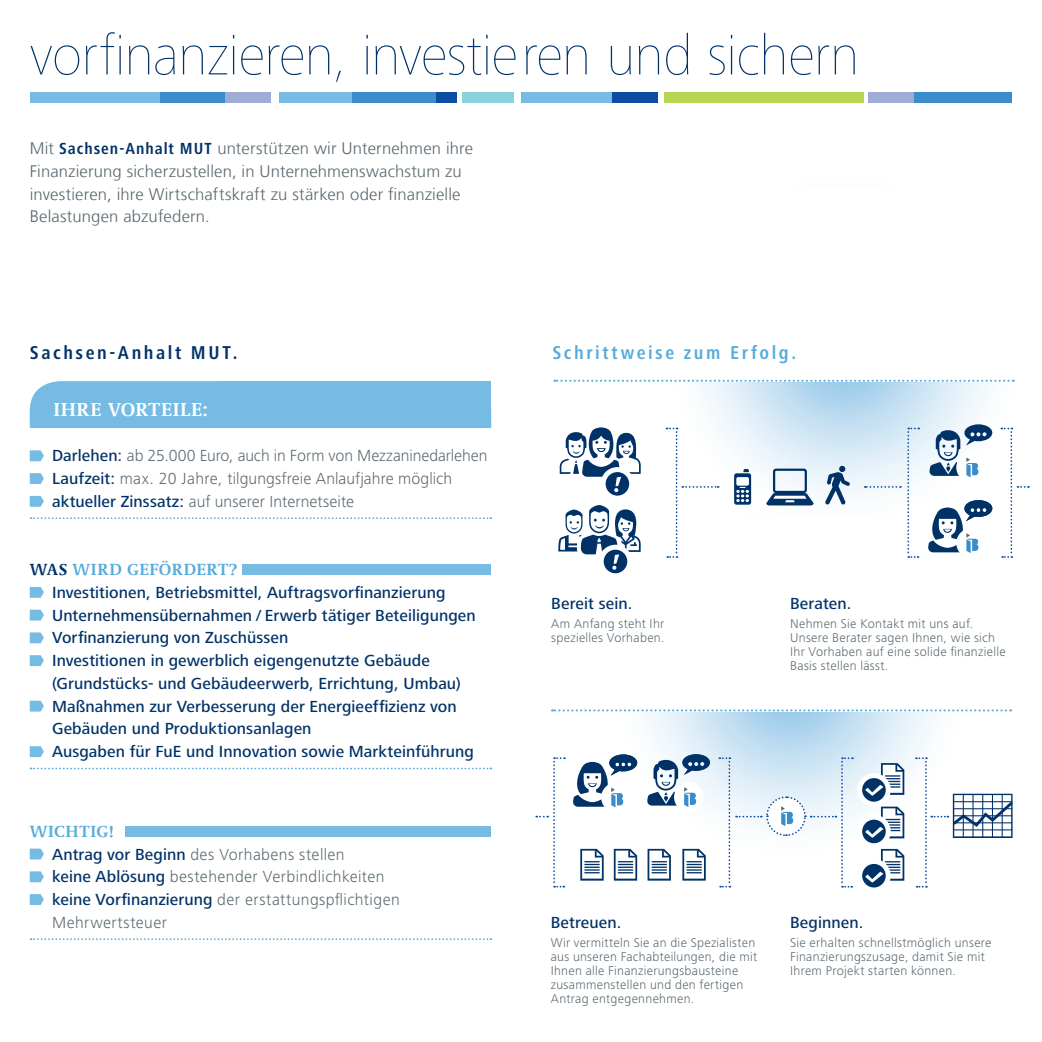
<style>
.page{position:relative;width:1042px;height:1042px;background:#fff}
.page>*{position:absolute;margin:0;border:0;box-sizing:border-box;transform-origin:0 0}
.t1{font:900 57.75px "Frutiger Next Pro";letter-spacing:-.015em;color:#003268}
.t2{font:700 condensed 19.25px "Frutiger Next LT";letter-spacing:.135em;color:#56acdb}
.t3{font:700 condensed 19.25px "Frutiger Next LT";letter-spacing:.13em;color:#003268}
.t4{font:600 19.25px "Demos LT";letter-spacing:.03em;color:#fff}
.t5{font:500 16.62px/22.8px "Frutiger Next LT";letter-spacing:.005em;color:#003268}
.t6{font:300 16.62px/22.8px "Frutiger Next LT";letter-spacing:.015em;color:#58676e}
.t7{font:300 16.62px/22.8px "Frutiger LT";letter-spacing:.01em;color:#58676e}
.t8{font:600 16.62px "Demos LT";letter-spacing:.03em;color:#56acdb}
.t9{font:300 13.12px/14px "Frutiger Next LT";letter-spacing:.02em;color:#58676e}
.s1{font-family:"Frutiger Next LT";font-weight:700;font-stretch:condensed;color:#003268}
.s2{font-weight:500;color:#003268}
.s3{color:#003268}
</style>
<div class="page">
<svg style="left:457px;top:517px;width:555px;height:366px"></svg>
<svg style="left:559px;top:382px;width:454px;height:92px"></svg>
<img style="left:641px;top:461px;width:389px;height:49px">
<div style="left:521px;top:516px;width:521px;height:195px;background:#fff"></div>
<div style="left:956px;top:452px;width:30px;height:30px;background:#fff;border-radius:50%"></div>
<svg style="left:603px;top:469px;width:29px;height:29px"></svg>
<div style="left:600px;top:467px;width:34px;height:33px;border:5px solid #fff;border-radius:50%"></div>
<svg style="left:601px;top:547px;width:29px;height:29px"></svg>
<div style="left:599px;top:545px;width:33px;height:33px;border:5px solid #fff;border-radius:50%"></div>
<svg style="left:554px;top:380px;width:460px;height:2px"></svg>
<svg style="left:552px;top:709px;width:459px;height:2px"></svg>
<svg style="left:580px;top:849px;width:24px;height:31px"></svg>
<svg style="left:614px;top:849px;width:23px;height:31px"></svg>
<svg style="left:647px;top:849px;width:24px;height:31px"></svg>
<svg style="left:682px;top:849px;width:24px;height:31px"></svg>
<svg style="left:864px;top:486px;width:37px;height:2px"></svg>
<svg style="left:666px;top:428px;width:52px;height:130px"></svg>
<svg style="left:719px;top:757px;width:11px;height:130px"></svg>
<svg style="left:907px;top:428px;width:12px;height:130px"></svg>
<svg style="left:1001px;top:428px;width:28px;height:130px"></svg>
<svg style="left:536px;top:757px;width:29px;height:130px"></svg>
<svg style="left:560px;top:427px;width:81px;height:65px"></svg>
<svg style="left:558px;top:505px;width:83px;height:65px"></svg>
<svg style="left:927px;top:500px;width:65px;height:53px"></svg>
<div style="left:601px;top:782px;width:30px;height:30px;background:#fff;border-radius:50%"></div>
<svg style="left:572px;top:754px;width:65px;height:53px"></svg>
<svg style="left:929px;top:424px;width:63px;height:53px"></svg>
<div style="left:674px;top:782px;width:30px;height:30px;background:#fff;border-radius:50%"></div>
<svg style="left:647px;top:754px;width:63px;height:53px"></svg>
<svg style="left:30px;top:450px;width:14px;height:11px"></svg>
<svg style="left:30px;top:473px;width:14px;height:11px"></svg>
<svg style="left:30px;top:496px;width:14px;height:11px"></svg>
<svg style="left:31px;top:517px;width:460px;height:2px"></svg>
<div style="left:243px;top:564px;width:248px;height:11px;background:#75bbe3"></div>
<svg style="left:30px;top:587px;width:14px;height:11px"></svg>
<svg style="left:30px;top:610px;width:14px;height:10px"></svg>
<svg style="left:30px;top:632px;width:14px;height:11px"></svg>
<svg style="left:30px;top:655px;width:14px;height:11px"></svg>
<svg style="left:30px;top:701px;width:14px;height:10px"></svg>
<svg style="left:30px;top:746px;width:14px;height:11px"></svg>
<svg style="left:31px;top:767px;width:460px;height:2px"></svg>
<div style="left:125px;top:826px;width:365px;height:11px;background:#75bbe3"></div>
<svg style="left:30px;top:848px;width:14px;height:11px"></svg>
<svg style="left:30px;top:871px;width:14px;height:11px"></svg>
<svg style="left:30px;top:894px;width:14px;height:11px"></svg>
<svg style="left:31px;top:938px;width:460px;height:2px"></svg>
<div style="left:30px;top:381px;width:461px;height:47px;background:#75bbe3"></div>
<div style="left:431px;top:92px;width:25px;height:10px;background:#0d4da1"></div>
<div style="left:337px;top:92px;width:99px;height:10px;background:#3b8ccb"></div>
<div style="left:279px;top:92px;width:72px;height:10px;background:#75bbe3"></div>
<div style="left:462px;top:92px;width:51px;height:10px;background:#88d3de"></div>
<div style="left:521px;top:92px;width:94px;height:10px;background:#75bbe3"></div>
<div style="left:892px;top:92px;width:120px;height:10px;background:#3b8ccb"></div>
<div style="left:159px;top:92px;width:88px;height:10px;background:#3b8ccb"></div>
<div style="left:665px;top:92px;width:199px;height:10px;background:#b7d553"></div>
<div style="left:30px;top:92px;width:129px;height:10px;background:#75bbe3"></div>
<div style="left:868px;top:92px;width:46px;height:10px;background:#9facd6"></div>
<div style="left:225px;top:92px;width:46px;height:10px;background:#9facd6"></div>
<div style="left:612px;top:92px;width:46px;height:10px;background:#0d4da1"></div>
<svg style="left:859px;top:817px;width:29px;height:29px"></svg>
<div style="left:857px;top:814px;width:33px;height:34px;border:5px solid #fff;border-radius:50%"></div>
<svg style="left:865px;top:806px;width:39px;height:32px"></svg>
<svg style="left:859px;top:775px;width:29px;height:29px"></svg>
<div style="left:857px;top:773px;width:33px;height:33px;border:5px solid #fff;border-radius:50%"></div>
<svg style="left:865px;top:763px;width:39px;height:33px"></svg>
<svg style="left:916px;top:757px;width:97px;height:130px"></svg>
<svg style="left:736px;top:757px;width:117px;height:130px"></svg>
<svg style="left:859px;top:861px;width:29px;height:29px"></svg>
<div style="left:857px;top:859px;width:33px;height:33px;border:5px solid #fff;border-radius:50%"></div>
<svg style="left:865px;top:849px;width:39px;height:33px"></svg>
<svg style="left:734px;top:469px;width:17px;height:36px"></svg>
<svg style="left:766px;top:468px;width:48px;height:37px"></svg>
<svg style="left:825px;top:466px;width:25px;height:38px"></svg>
<h1 class="t1" style="left:30px;top:22px;width:831px">vorfinanzieren, investieren und sichern</h1>
<p class="t7" style="left:30px;top:137px;width:445px">Mit <span class="s1">Sachsen-Anhalt MUT</span> unterstützen wir Unternehmen ihre Finanzierung sicherzustellen, in Unternehmenswachstum zu investieren, ihre Wirtschaftskraft zu stärken oder finanzielle Belastungen abzufedern.</p>
<h2 class="t3" style="left:30px;top:342px;width:209px">Sachsen-Anhalt MUT.</h2>
<h2 class="t4" style="left:53px;top:399px;width:156px">IHRE VORTEILE:</h2>
<p class="t6" style="left:52px;top:444px;width:437px"><span class="s2">Darlehen:</span> ab 25.000 Euro, auch in Form von Mezzaninedarlehen<br><span class="s2">Laufzeit:</span> max. 20 Jahre, tilgungsfreie Anlaufjahre möglich <span class="s2">aktueller Zinssatz:</span> auf unserer Internetseite</p>
<p class="t8" style="left:30px;top:560px;width:209px"><span class="s3">WAS</span> WIRD GEFÖRDERT?</p>
<p class="t5" style="left:52px;top:581px;width:425px">Investitionen, Betriebsmittel, Auftragsvorfinanzierung Unternehmensübernahmen / Erwerb tätiger Beteiligungen Vorfinanzierung von Zuschüssen<br>Investitionen in gewerblich eigengenutzte Gebäude (Grundstücks- und Gebäudeerwerb, Errichtung, Umbau)<br>Maßnahmen zur Verbesserung der Energieeffizienz von Gebäuden und Produktionsanlagen<br>Ausgaben für FuE und Innovation sowie Markteinführung</p>
<p class="t8" style="left:30px;top:822px;width:86px">WICHTIG!</p>
<p class="t6" style="left:52px;top:842px;width:349px"><span class="s2">Antrag vor Beginn</span> des Vorhabens stellen<br><span class="s2">keine Ablösung</span> bestehender Verbindlichkeiten <span class="s2">keine Vorfinanzierung</span> der erstattungspflichtigen Mehrwertsteuer</p>
<h2 class="t2" style="left:552px;top:342px;width:245px">Schrittweise zum Erfolg.</h2>
<p class="t5" style="left:551px;top:592px;width:83px">Bereit sein.</p>
<p class="t9" style="left:551px;top:617px;width:115px">Am Anfang steht Ihr spezielles Vorhaben.</p>
<p class="t5" style="left:790px;top:592px;width:63px">Beraten.</p>
<p class="t9" style="left:790px;top:617px;width:217px">Nehmen Sie Kontakt mit uns auf.<br>Unsere Berater sagen Ihnen, wie sich<br>Ihr Vorhaben auf eine solide finanzielle<br>Basis stellen lässt.</p>
<p class="t5" style="left:551px;top:911px;width:72px">Betreuen.</p>
<p class="t9" style="left:551px;top:935px;width:208px">Wir vermitteln Sie an die Spezialisten aus unseren Fachabteilungen, die mit Ihnen alle Finanzierungsbausteine zusammenstellen und den fertigen Antrag entgegennehmen.</p>
<p class="t5" style="left:790px;top:911px;width:75px">Beginnen.</p>
<p class="t9" style="left:790px;top:935px;width:203px">Sie erhalten schnellstmöglich unsere<br>Finanzierungszusage, damit Sie mit<br>Ihrem Projekt starten können.</p>
</div>
